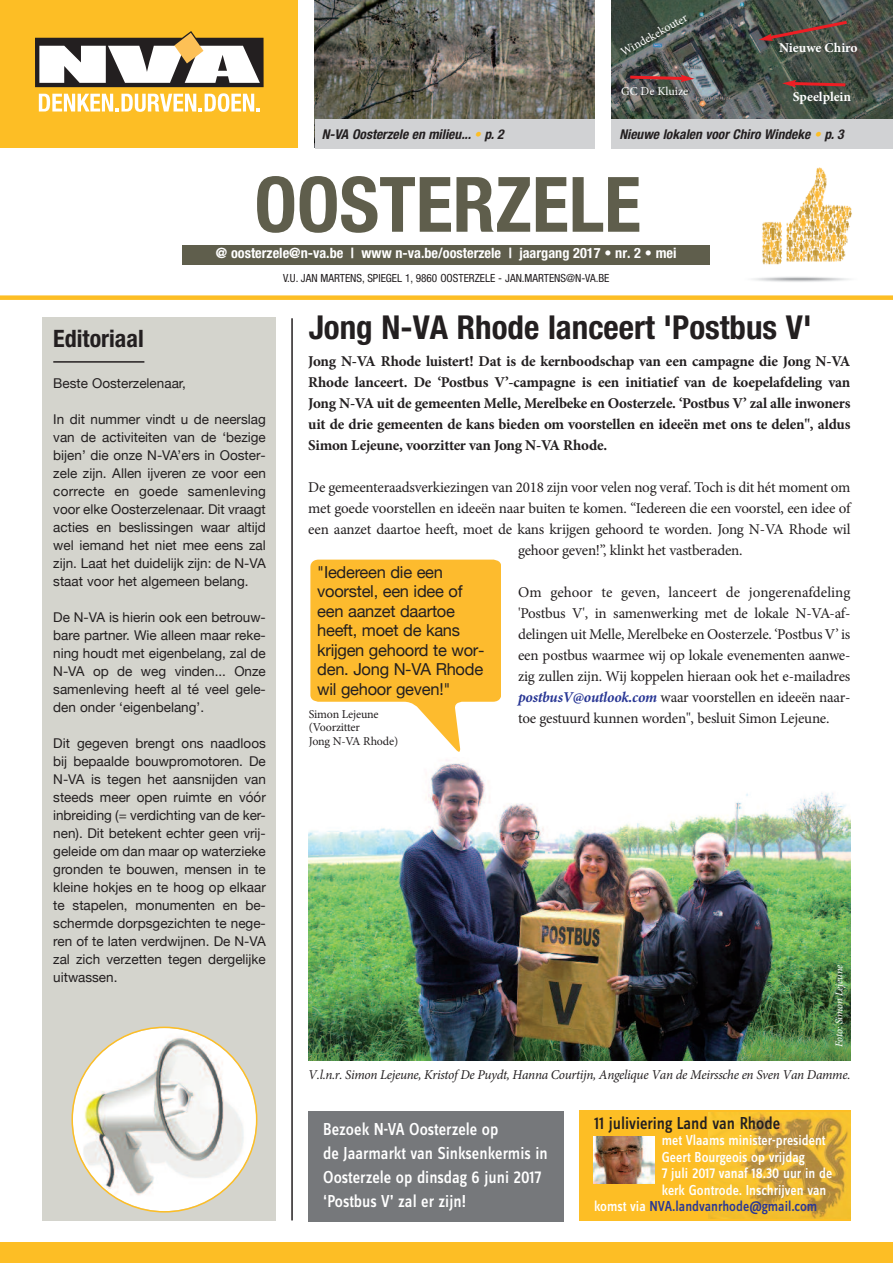
<style>
.page{position:relative;width:893px;height:1263px;background:#fff}
.page>*{position:absolute;margin:0;border:0;box-sizing:border-box;transform-origin:0 0}
.t1{font:700 condensed 76.5px "Helvetica Neue LT Std";color:#5f5e4c}
.t2{font:700 condensed 33px "Helvetica Neue LT Std";color:#231f20}
.t3{font:700 condensed 24px "Helvetica Neue LT Std";color:#231f20}
.t4{font:500 18px/24px "Zine Sans Dis";color:#fff;scale:.9 1}
.t5{font:500 18px "Zine Sans Dis";color:#231f20;scale:.9 1}
.t6{font:16.5px/19.5px "Helvetica Neue";letter-spacing:-.015em;color:#231f20}
.t7{font:15px/21px "Minion Pro";letter-spacing:-.015em;color:#231f20;text-align:justify}
.t8{font:700 15px/21px "Minion Pro";letter-spacing:-.015em;color:#231f20;text-align:justify}
.t9{font:500 15px "Zine Sans Dis";color:#fff;scale:.9 1}
.t10{font:500 15px "Zine Sans Dis";color:#293795;scale:.9 1}
.t11{font:700 condensed 14.25px "Helvetica Neue LT Std";color:#fff}
.t12{font:13.5px/18px "Helvetica Neue";color:#231f20;text-align:justify}
.t13{font:italic 13.5px "Minion Pro";letter-spacing:-.025em;color:#231f20}
.t14{font:italic 700 condensed 13.5px "Helvetica Neue";color:#231f20}
.t15{font:700 13.5px "Minion Pro";color:#fff}
.t16{font:12px/13.5px "Minion Pro";letter-spacing:-.02em;color:#231f20}
.t17{font:12px "Minion Pro";color:#fff}
.t18{font:condensed 11.25px "Helvetica Neue";color:#231f20}
.t19{font:italic 10.5px "Minion Pro";letter-spacing:-.015em;color:#fff}
.s1{color:#fdbe25}
.s2{font-weight:700;font-style:italic;color:#293795}
.s3{color:#fff}
</style>
<div class="page">
<div style="left:579px;top:1110px;width:271px;height:110px;background:#fdbe25"></div>
<img style="left:709px;top:1112px;width:141px;height:107px">
<div style="left:0;top:1242px;width:893px;height:21px;background:#fdbe25"></div>
<div style="left:0;top:295px;width:893px;height:5px;background:#fdbe25"></div>
<div style="left:43px;top:317px;width:233px;height:903px;background:#d4d4cd"></div>
<div style="left:0;top:0;width:298px;height:148px;background:#fdbe25"></div>
<img style="left:315px;top:0;width:279px;height:119px">
<img style="left:612px;top:0;width:281px;height:119px">
<svg style="left:35px;top:31px;width:229px;height:56px;background:#afa48e"></svg>
<svg style="left:39px;top:93px;width:221px;height:19px"></svg>
<div style="left:315px;top:119px;width:279px;height:30px;background:#d1d2d4"></div>
<div style="left:612px;top:119px;width:281px;height:30px;background:#d1d2d4"></div>
<div style="left:183px;top:245px;width:527px;height:19px;background:#5f5e4c"></div>
<svg style="left:71px;top:1026px;width:186px;height:186px"></svg>
<hr style="left:291px;top:318px;width:2px;height:902px;background:#231f20">
<hr style="left:53px;top:361px;width:91px;height:2px;background:#231f20">
<img style="left:752px;top:167px;width:100px;height:115px">
<img style="left:308px;top:759px;width:542px;height:302px">
<svg style="left:310px;top:560px;width:190px;height:192px"></svg>
<svg style="left:759px;top:19px;width:91px;height:22px;background:#5d4941"></svg>
<svg style="left:782px;top:80px;width:66px;height:8px"></svg>
<svg style="left:627px;top:74px;width:68px;height:8px"></svg>
<div style="left:308px;top:1111px;width:256px;height:110px;background:#76787b"></div>
<img style="left:593px;top:1137px;width:61px;height:46px">
<p class="t17" style="left:619px;top:49px;width:76px;rotate:-29deg">Windekekouter</p>
<p class="t17" style="left:621px;top:86px;width:69px">GC De Kluize</p>
<p class="t15" style="left:779px;top:43px;width:80px">Nieuwe Chiro</p>
<p class="t15" style="left:793px;top:92px;width:60px">Speelplein</p>
<p class="t14" style="left:322px;top:129px;width:183px">N-VA Oosterzele en milieu... <span class="s1">•</span> p. 2</p>
<p class="t14" style="left:619px;top:129px;width:226px">Nieuwe lokalen voor Chiro Windeke <span class="s1">•</span> p. 3</p>
<h3 class="t3" style="left:53px;top:330px;width:92px">Editoriaal</h3>
<h1 class="t1" style="left:254px;top:177px;width:388px">OOSTERZELE</h1>
<p class="t11" style="left:216px;top:248px;width:462px">@ oosterzele@n-va.be | www n-va.be/oosterzele | jaargang 2017 • nr. 2 • mei</p>
<p class="t18" style="left:283px;top:274px;width:328px">V.U. JAN MARTENS, SPIEGEL 1, 9860 OOSTERZELE - JAN.MARTENS@N-VA.BE</p>
<h2 class="t2" style="left:309px;top:316px;width:504px">Jong N-VA Rhode lanceert 'Postbus V'</h2>
<p class="t12" style="left:53px;top:374px;width:134px">Beste Oosterzelenaar,</p>
<p class="t12" style="left:53px;top:410px;width:214px">In dit nummer vindt u de neerslag van de activiteiten van de ‘bezige bijen’ die onze N-VA’ers in Ooster&shy;zele zijn. Allen ijveren ze voor een correcte en goede samenleving voor elke Oosterzelenaar. Dit vraagt acties en beslissingen waar altijd wel iemand het niet mee eens zal zijn. Laat het duidelijk zijn: de N-VA staat voor het algemeen belang.</p>
<p class="t12" style="left:53px;top:608px;width:214px">De N-VA is hierin ook een betrouw&shy;bare partner. Wie alleen maar reke&shy;ning houdt met eigenbelang, zal de N-VA op de weg vinden... Onze samenleving heeft al té veel gele&shy;den onder ‘eigenbelang’.</p>
<p class="t12" style="left:53px;top:734px;width:214px">Dit gegeven brengt ons naadloos bij bepaalde bouwpromotoren. De N-VA is tegen het aansnijden van steeds meer open ruimte en vóór inbreiding (= verdichting van de ker&shy;nen). Dit betekent echter geen vrij&shy;geleide om dan maar op waterzieke gronden te bouwen, mensen in te kleine hokjes en te hoog op elkaar te stapelen, monumenten en be&shy;schermde dorpsgezichten te nege&shy;ren of te laten verdwijnen. De N-VA zal zich verzetten tegen dergelijke uitwassen.</p>
<p class="t8" style="left:308px;top:352px;width:544px">Jong N-VA Rhode luistert! Dat is de kernboodschap van een campagne die Jong N-VA Rhode lanceert. De ‘Postbus V’-campagne is een initiatief van de koepelafdeling van Jong N-VA uit de gemeenten Melle, Merelbeke en Oosterzele. ‘Postbus V’ zal alle inwoners uit de drie gemeenten de kans bieden om voorstellen en ideeën met ons te delen", aldus Simon Lejeune, voorzitter van Jong N-VA Rhode.</p>
<p class="t7" style="left:308px;top:478px;width:544px">De gemeenteraadsverkiezingen van 2018 zijn voor velen nog veraf. Toch is dit hét moment om</p>
<p class="t7" style="left:308px;top:499px;width:544px">met goede voorstellen en ideeën naar buiten te komen. “Iedereen die een voorstel, een idee of</p>
<p class="t7" style="left:308px;top:520px;width:544px">een aanzet daartoe heeft, moet de kans krijgen gehoord te worden. Jong N-VA Rhode wil</p>
<p class="t7" style="left:518px;top:541px;width:226px">gehoor geven!”, klinkt het vastberaden.</p>
<p class="t7" style="left:518px;top:583px;width:334px">Om gehoor te geven, lanceert de jongerenafdeling 'Postbus V', in samenwerking met de lokale N-VA-af&shy;delingen uit Melle, Merelbeke en Oosterzele. ‘Postbus V’ is een postbus waarmee wij op lokale evenementen aanwe&shy;zig zullen zijn. Wij koppelen hieraan ook het e-mailadres <span class="s2">postbusV@outlook.com</span> waar voorstellen en ideeën naar&shy;toe gestuurd kunnen worden", besluit Simon Lejeune.</p>
<p class="t6" style="left:317px;top:562px;width:169px">"Iedereen die een voorstel, een idee of een aanzet daartoe heeft, moet de kans krijgen gehoord te wor&shy;den. Jong N-VA Rhode wil gehoor geven!"</p>
<p class="t16" style="left:309px;top:708px;width:91px">Simon Lejeune (Voorzitter<br>Jong N-VA Rhode)</p>
<p class="t19" style="left:835px;top:1047px;width:84px;rotate:-90deg">Foto: Simon Lejeune</p>
<p class="t13" style="left:308px;top:1070px;width:544px">V.l.n.r. Simon Lejeune, Kristof De Puydt, Hanna Courtijn, Angelique Van de Meirssche en Sven Van Damme.</p>
<h3 class="t4" style="left:323px;top:1118px;width:251px">Bezoek N-VA Oosterzele op<br>de Jaarmarkt van Sinksenkermis in<br>Oosterzele op dinsdag 6 juni 2017 ‘Postbus V’ zal er zijn!</h3>
<h3 class="t5" style="left:594px;top:1117px;width:208px">11 juliviering Land van Rhode</h3>
<p class="t9" style="left:662px;top:1135px;width:184px">met Vlaams minister-president</p>
<p class="t9" style="left:662px;top:1152px;width:160px">Geert Bourgeois op vrijdag</p>
<p class="t9" style="left:662px;top:1168px;width:191px">7 juli 2017 vanaf 18.30 uur in de</p>
<p class="t9" style="left:662px;top:1185px;width:185px">kerk Gontrode. Inschrijven van</p>
<p class="t10" style="left:594px;top:1201px;width:250px"><span class="s3">komst via</span> NVA.landvanrhode@gmail.com</p>
</div>
